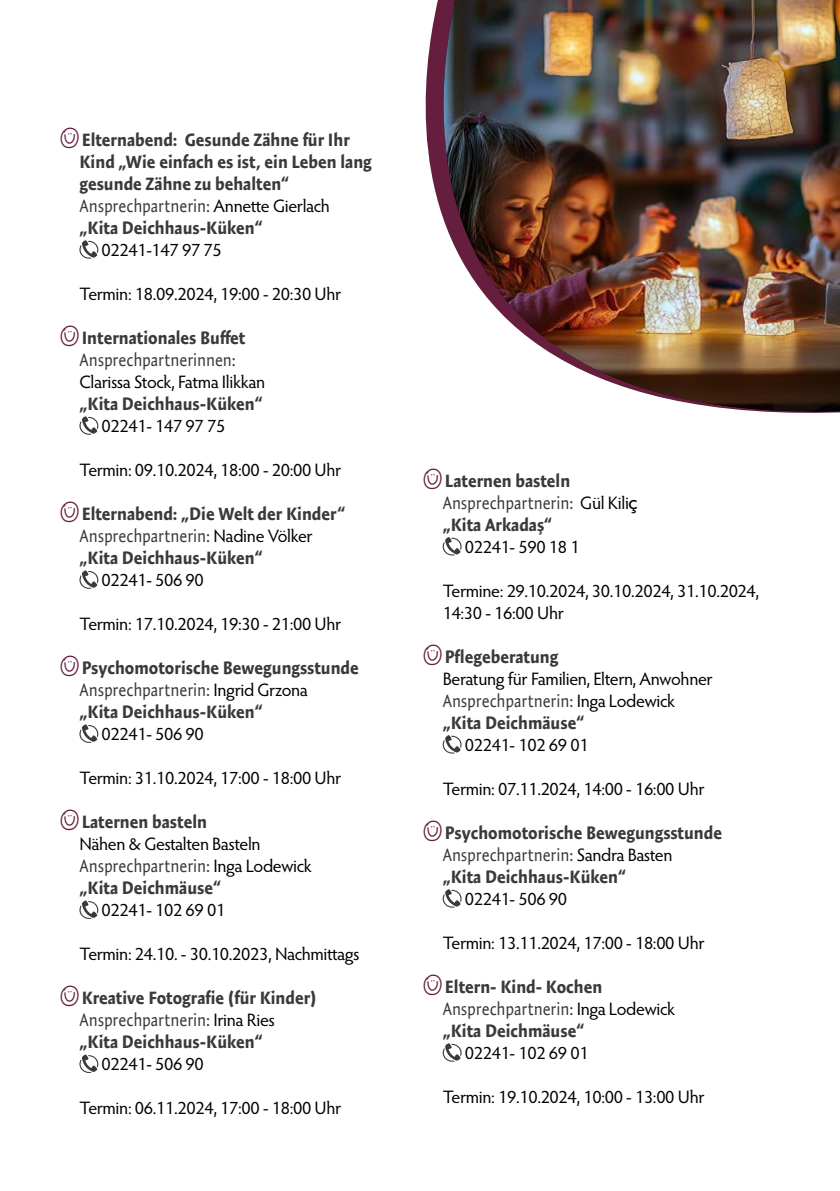
<style>
.page{position:relative;width:840px;height:1191px;background:#fff}
.page>*{position:absolute;margin:0;border:0;box-sizing:border-box;transform-origin:0 0}
.t1{font:700 18px/22px "Expo Sans Pro";color:#3a3a39;scale:.95 1}
.t2{font:18px/22px "Hypatia Sans Pro";letter-spacing:-.02em;color:#000}
.t3{font:18px/22px "Expo Sans Pro";letter-spacing:-.01em;color:#3a3a39;scale:.88 1}
.s1{font-family:"Hello Doodles";font-weight:400;font-size:32px;color:#651e3e}
.s2{font-weight:400}
.s3{font-family:"Hypatia Sans Pro";font-weight:400;color:#000}
.s4{font-family:"Hypatia Sans Pro";color:#000}
.s5{font-weight:700}
.s6{font-family:"Altivo";font-weight:400;color:#000}
</style>
<div class="page">
<svg style="left:79px;top:240px;width:19px;height:19px"></svg>
<svg style="left:79px;top:416px;width:19px;height:19px"></svg>
<svg style="left:79px;top:570px;width:19px;height:19px"></svg>
<svg style="left:79px;top:724px;width:19px;height:19px"></svg>
<svg style="left:79px;top:900px;width:19px;height:19px"></svg>
<svg style="left:79px;top:1054px;width:19px;height:19px"></svg>
<svg style="left:442px;top:537px;width:19px;height:18px"></svg>
<svg style="left:442px;top:735px;width:19px;height:18px"></svg>
<svg style="left:442px;top:889px;width:19px;height:18px"></svg>
<svg style="left:442px;top:1043px;width:19px;height:18px"></svg>
<svg style="left:425px;top:0;width:16px;height:212px;fill:#651e3e"></svg>
<img style="left:441px;top:0;width:398px;height:413px">
<p class="t1" style="left:79px;top:128px;width:309px;text-indent:-23px"><span class="s1">p</span>Elternabend: Gesunde Zähne für Ihr Kind „Wie einfach es ist, ein Leben lang gesunde Zähne zu behalten“ <span class="s2">Ansprechpartnerin:</span> <span class="s3">Annette Gierlach </span>„Kita Deichhaus-Küken“</p>
<p class="t2" style="left:101px;top:238px;width:122px">02241-147 97 75</p>
<p class="t2" style="left:79px;top:282px;width:263px">Termin: 18.09.2024, 19:00 - 20:30 Uhr</p>
<p class="t1" style="left:79px;top:326px;width:176px;text-indent:-23px"><span class="s1">p</span>Internationales Buffet<br><span class="s2">Ansprechpartnerinnen:</span></p>
<p class="t2" style="left:79px;top:370px;width:187px">Clarissa Stock, Fatma Ilikkan</p>
<p class="t1" style="left:79px;top:392px;width:194px">„Kita Deichhaus-Küken“</p>
<p class="t2" style="left:101px;top:414px;width:125px">02241- 147 97 75</p>
<p class="t2" style="left:79px;top:458px;width:263px">Termin: 09.10.2024, 18:00 - 20:00 Uhr</p>
<p class="t1" style="left:79px;top:502px;width:281px;text-indent:-23px"><span class="s1">p</span>Elternabend: „Die Welt der Kinder“<br><span class="s2">Ansprechpartnerin:</span> <span class="s3">Nadine Völker </span>„Kita Deichhaus-Küken“</p>
<p class="t2" style="left:101px;top:568px;width:104px">02241- 506 90</p>
<p class="t2" style="left:79px;top:612px;width:263px">Termin: 17.10.2024, 19:30 - 21:00 Uhr</p>
<p class="t1" style="left:79px;top:656px;width:295px;text-indent:-23px"><span class="s1">p</span>Psychomotorische Bewegungsstunde<br><span class="s2">Ansprechpartnerin:</span> <span class="s3">Ingrid Grzona<br></span>„Kita Deichhaus-Küken“</p>
<p class="t2" style="left:101px;top:722px;width:104px">02241- 506 90</p>
<p class="t2" style="left:79px;top:766px;width:263px">Termin: 31.10.2024, 17:00 - 18:00 Uhr</p>
<p class="t1" style="left:57px;top:810px;width:159px"><span class="s1">p</span>Laternen basteln</p>
<p class="t2" style="left:79px;top:832px;width:183px">Nähen &amp; Gestalten Basteln</p>
<p class="t3" style="left:79px;top:854px;width:265px">Ansprechpartnerin: <span class="s4">Inga Lodewick </span><span class="s5">„Kita Deichmäuse“</span></p>
<p class="t2" style="left:101px;top:898px;width:125px">02241- 102 69 01</p>
<p class="t2" style="left:79px;top:942px;width:281px">Termin: 24.10. - 30.10.2023, Nachmittags</p>
<p class="t1" style="left:79px;top:986px;width:251px;text-indent:-23px"><span class="s1">p</span>Kreative Fotografie (für Kinder)<br><span class="s2">Ansprechpartnerin:</span> <span class="s3">Irina Ries </span>„Kita Deichhaus-Küken“</p>
<p class="t2" style="left:101px;top:1052px;width:104px">02241- 506 90</p>
<p class="t2" style="left:79px;top:1096px;width:263px">Termin: 06.11.2024, 17:00 - 18:00 Uhr</p>
<p class="t1" style="left:442px;top:469px;width:207px;text-indent:-23px"><span class="s1">p</span>Laternen basteln<br><span class="s2">Ansprechpartnerin:</span> <span class="s3">Gül Kili</span><span class="s6">ç </span>„Kita Arkadaş“</p>
<p class="t2" style="left:464px;top:535px;width:116px">02241- 590 18 1</p>
<p class="t2" style="left:442px;top:579px;width:318px">Termine: 29.10.2024, 30.10.2024, 31.10.2024,<br>14:30 - 16:00 Uhr</p>
<p class="t1" style="left:420px;top:645px;width:147px"><span class="s1">p</span>Pflegeberatung</p>
<p class="t2" style="left:442px;top:667px;width:271px">Beratung für Familien, Eltern, Anwohner</p>
<p class="t3" style="left:442px;top:689px;width:265px">Ansprechpartnerin: <span class="s4">Inga Lodewick </span><span class="s5">„Kita Deichmäuse“</span></p>
<p class="t2" style="left:464px;top:733px;width:125px">02241- 102 69 01</p>
<p class="t2" style="left:442px;top:777px;width:263px">Termin: 07.11.2024, 14:00 - 16:00 Uhr</p>
<p class="t1" style="left:442px;top:821px;width:295px;text-indent:-23px"><span class="s1">p</span>Psychomotorische Bewegungsstunde<br><span class="s2">Ansprechpartnerin:</span> <span class="s3">Sandra Basten<br></span>„Kita Deichhaus-Küken“</p>
<p class="t2" style="left:464px;top:887px;width:104px">02241- 506 90</p>
<p class="t2" style="left:442px;top:931px;width:263px">Termin: 13.11.2024, 17:00 - 18:00 Uhr</p>
<p class="t1" style="left:442px;top:975px;width:246px;text-indent:-23px"><span class="s1">p</span>Eltern- Kind- Kochen<br><span class="s2">Ansprechpartnerin:</span> <span class="s3">Inga Lodewick </span>„Kita Deichmäuse“</p>
<p class="t2" style="left:464px;top:1041px;width:125px">02241- 102 69 01</p>
<p class="t2" style="left:442px;top:1085px;width:263px">Termin: 19.10.2024, 10:00 - 13:00 Uhr</p>
</div>
